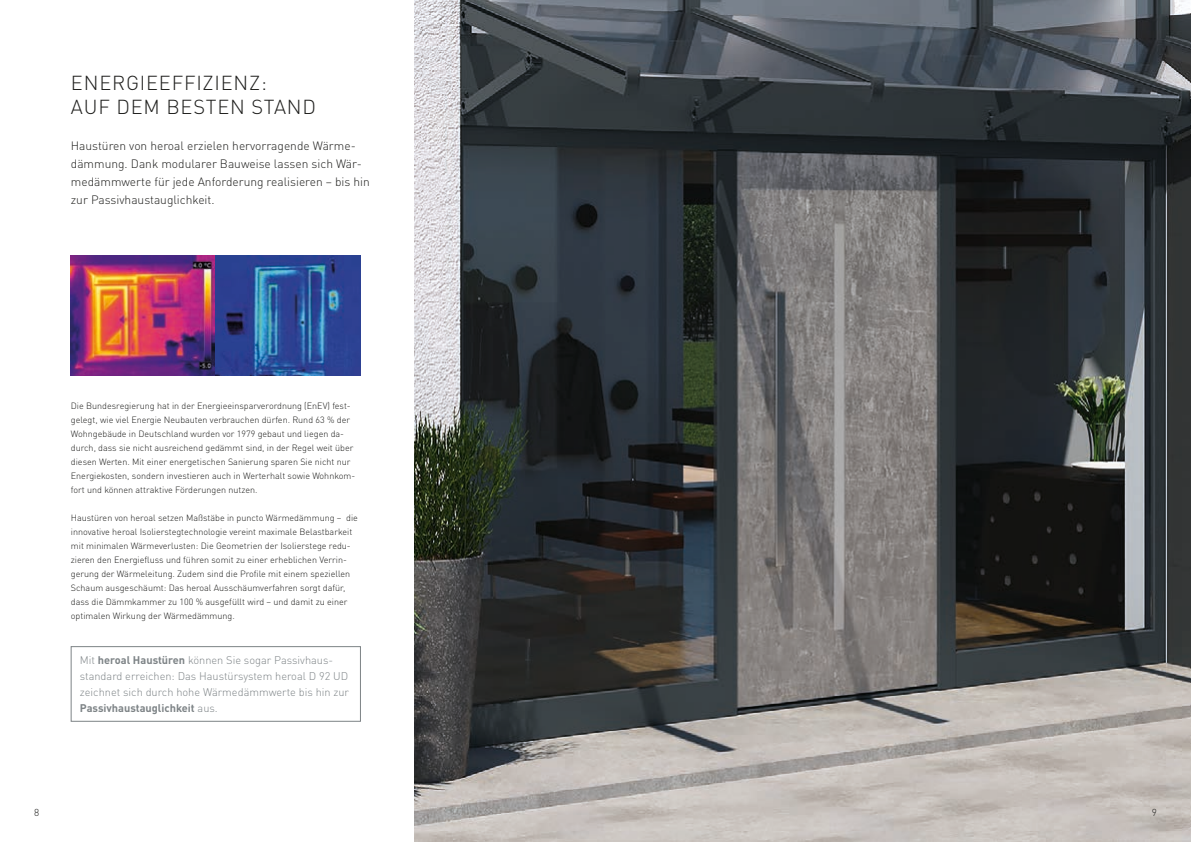
<style>
.page{position:relative;width:1191px;height:842px;background:#fff}
.page>*{position:absolute;margin:0;border:0;box-sizing:border-box;transform-origin:0 0}
.t1{font:300 20px/24px "DIN Pro";letter-spacing:.04em;color:#1d1d1b}
.t2{font:300 12px/18px "DIN Pro";color:#1d1d1b}
.t3{font:300 11px/16px "DIN Pro";color:#7d8386}
.t4{font:300 10px "DIN Pro";color:#1d1d1b}
.t5{font:300 9px/14px "DIN Pro";color:#1d1d1b}
.s1{font-weight:700}
</style>
<div class="page">
<img style="left:415px;top:0;width:776px;height:842px">
<img style="left:71px;top:255px;width:290px;height:120px">
<div style="left:71px;top:646px;width:290px;height:75px;border:1px solid #7d8386"></div>
<h1 class="t1" style="left:71px;top:69px;width:247px">ENERGIEEFFIZIENZ:<br>AUF DEM BESTEN STAND</h1>
<h2 class="t2" style="left:71px;top:135px;width:300px">Haustüren von heroal erzielen hervorragende Wärme&shy;dämmung. Dank modularer Bauweise lassen sich Wär&shy;medämmwerte für jede Anforderung realisieren – bis hin zur Passivhaustauglichkeit.</h2>
<p class="t5" style="left:71px;top:398px;width:286px">Die Bundesregierung hat in der Energieeinsparverordnung (EnEV) fest&shy;gelegt, wie viel Energie Neubauten verbrauchen dürfen. Rund 63 % der Wohngebäude in Deutschland wurden vor 1979 gebaut und liegen da&shy;durch, dass sie nicht ausreichend gedämmt sind, in der Regel weit über diesen Werten. Mit einer energetischen Sanierung sparen Sie nicht nur Energiekosten, sondern investieren auch in Werterhalt sowie Wohnkom&shy;fort und können attraktive Förderungen nutzen.</p>
<p class="t5" style="left:71px;top:510px;width:288px">Haustüren von heroal setzen Maßstäbe in puncto Wärmedämmung – die innovative heroal Isolierstegtechnologie vereint maximale Belastbarkeit mit minimalen Wärmeverlusten: Die Geometrien der Isolierstege redu&shy;zieren den Energiefluss und führen somit zu einer erheblichen Verrin&shy;gerung der Wärmeleitung. Zudem sind die Profile mit einem speziellen Schaum ausgeschäumt: Das heroal Ausschäumverfahren sorgt dafür, dass die Dämmkammer zu 100 % ausgefüllt wird – und damit zu einer optimalen Wirkung der Wärmedämmung.</p>
<p class="t3" style="left:80px;top:651px;width:271px">Mit <span class="s1">heroal Haustüren</span> können Sie sogar Passivhaus&shy;standard erreichen: Das Haustürsystem heroal D 92 UD zeichnet sich durch hohe Wärmedämmwerte bis hin zur <span class="s1">Passivhaustauglichkeit</span> aus.</p>
<p class="t4" style="left:34px;top:804px;width:7px">8</p>
<p class="t4" style="left:1151px;top:804px;width:7px">9</p>
</div>
